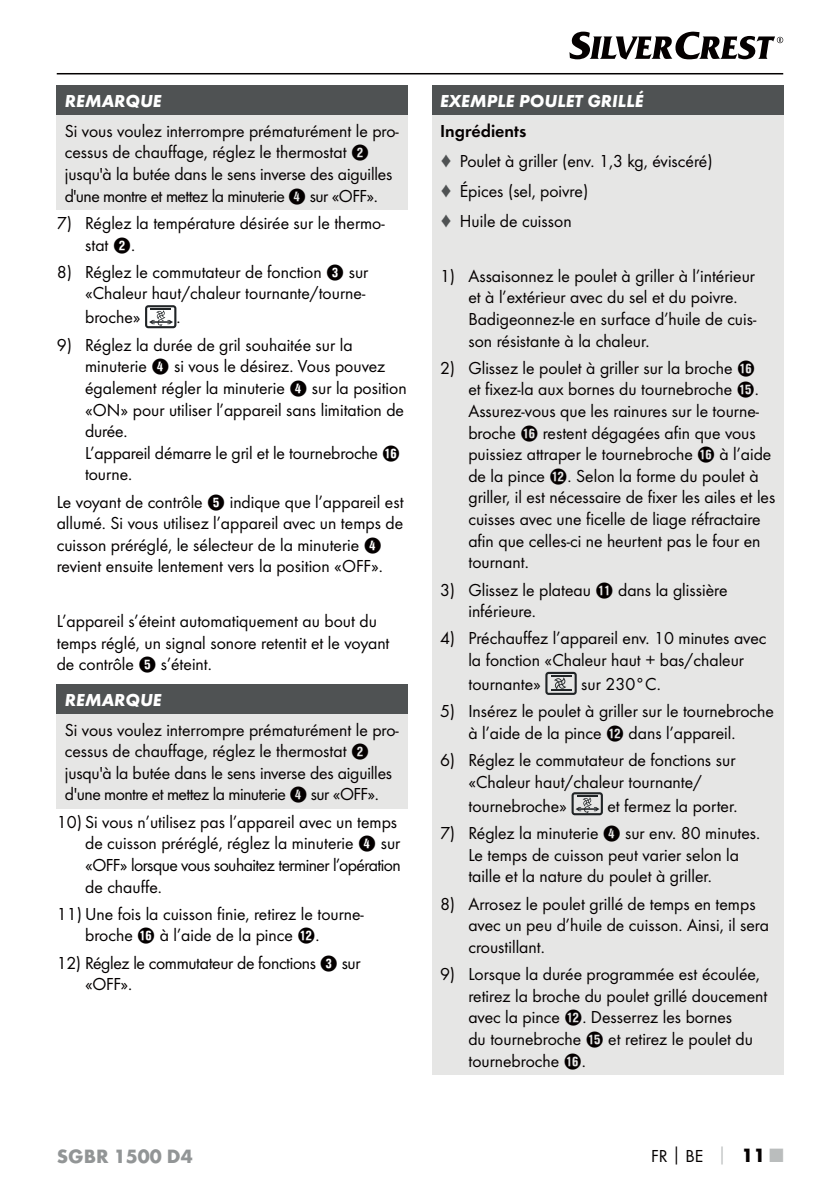
<style>
.page{position:relative;width:840px;height:1191px;background:#fff}
.page>*{position:absolute;margin:0;border:0;box-sizing:border-box;transform-origin:0 0}
.t1{font:700 20px "Futura";color:#929596}
.t2{font:18px/21.6px "Futura Boo";color:#040000}
.t3{font:18px/21.6px "Futura Boo";letter-spacing:-.02em;color:#040000}
.t4{font:italic 700 18px "Futura";color:#fff}
.t5{font:18px "Futura Dem";color:#040000}
.s1{font-family:"Hako PI Nummern"}
.s2{color:#4f5253}
.s3{font-family:"Futura";font-weight:700}
.s4{font-family:"Futura";font-weight:700;color:#babdbd}
.s5{font-family:"Futura";font-weight:700;font-size:20px}
.s6{font-family:"Futura";font-weight:700;font-size:20px;color:#babdbd}
</style>
<div class="page">
<hr style="left:57px;top:73px;width:725px;height:1px;background:#040000">
<svg style="left:569px;top:32px;width:213px;height:28px"></svg>
<div style="left:57px;top:85px;width:351px;height:30px;background:#4f5253"></div>
<div style="left:57px;top:115px;width:351px;height:95px;background:#e6e6e5"></div>
<svg style="left:145px;top:305px;width:31px;height:23px"></svg>
<div style="left:57px;top:684px;width:351px;height:30px;background:#4f5253"></div>
<div style="left:57px;top:714px;width:351px;height:94px;background:#e6e6e5"></div>
<div style="left:432px;top:85px;width:351px;height:30px;background:#4f5253"></div>
<div style="left:432px;top:115px;width:351px;height:959px;background:#e6e6e5"></div>
<svg style="left:545px;top:672px;width:31px;height:23px"></svg>
<svg style="left:571px;top:792px;width:31px;height:23px"></svg>
<p class="t4" style="left:65px;top:95px;width:98px">REMARQUE</p>
<p class="t2" style="left:65px;top:122px;width:335px">Si vous voulez interrompre prématurément le pro&shy;cessus de chauffage, réglez le thermostat <span class="s1">2 </span>jusqu'à la butée dans le sens inverse des aiguilles d'une montre et mettez la minuterie <span class="s1">4</span> sur «OFF».</p>
<p class="t2" style="left:85px;top:214px;width:301px;text-indent:-28px">7) Réglez la température désirée sur le thermo&shy;stat <span class="s1">2</span>.</p>
<p class="t2" style="left:57px;top:262px;width:313px;text-align:right">8) Réglez le commutateur de fonction <span class="s1">3</span> sur «Chaleur haut/chaleur tournante/tourne-</p>
<p class="t2" style="left:85px;top:308px;width:57px">broche»</p>
<p class="t2" style="left:176px;top:308px;width:6px">.</p>
<p class="t2" style="left:85px;top:335px;width:323px;text-indent:-28px">9) Réglez la durée de gril souhaitée sur la minuterie <span class="s1">4</span> si vous le désirez. Vous pouvez également régler la minuterie <span class="s1">4</span> sur la position «ON» pour utiliser l’appareil sans limitation de durée.<br>L’appareil démarre le gril et le tournebroche <span class="s1">Z </span>tourne.</p>
<p class="t2" style="left:57px;top:492px;width:348px">Le voyant de contrôle <span class="s1">5</span> indique que l’appareil est allumé. Si vous utilisez l’appareil avec un temps de cuisson préréglé, le sélecteur de la minuterie <span class="s1">4 </span>revient ensuite lentement vers la position «OFF».</p>
<p class="t2" style="left:57px;top:612px;width:334px">L’appareil s’éteint automatiquement au bout du temps réglé, un signal sonore retentit et le voyant de contrôle <span class="s1">5</span> s’éteint.</p>
<p class="t4" style="left:65px;top:694px;width:98px">REMARQUE</p>
<p class="t2" style="left:65px;top:720px;width:335px">Si vous voulez interrompre prématurément le pro&shy;cessus de chauffage, réglez le thermostat <span class="s1">2 </span>jusqu'à la butée dans le sens inverse des aiguilles d'une montre et mettez la minuterie <span class="s1">4</span> sur «OFF».</p>
<p class="t2" style="left:85px;top:812px;width:317px;text-indent:-28px">10) Si vous n’utilisez pas l’appareil avec un temps de cuisson préréglé, réglez la minuterie <span class="s1">4</span> sur «OFF» lorsque vous souhaitez terminer l’opération de chauffe.</p>
<p class="t2" style="left:85px;top:904px;width:280px;text-indent:-28px">11) Une fois la cuisson finie, retirez le tourne&shy;broche <span class="s1">Z</span> à l’aide de la pince <span class="s1">W</span>.</p>
<p class="t3" style="left:85px;top:953px;width:277px;text-indent:-28px">12) Réglez le commutateur de fonctions <span class="s1">3</span> sur «OFF».</p>
<p class="t4" style="left:440px;top:95px;width:205px">EXEMPLE POULET GRILLÉ</p>
<p class="t5" style="left:440px;top:123px;width:88px">Ingrédients</p>
<p class="t2" style="left:440px;top:147px;width:274px;line-height:30px"><span class="s2">♦</span> Poulet à griller (env. 1,3 kg, éviscéré) <span class="s2">♦</span> Épices (sel, poivre)<br><span class="s2">♦</span> Huile de cuisson</p>
<p class="t2" style="left:468px;top:266px;width:289px;text-indent:-28px">1) Assaisonnez le poulet à griller à l’intérieur et à l’extérieur avec du sel et du poivre.<br>Badigeonnez-le en surface d’huile de cuis&shy;son résistante à la chaleur.</p>
<p class="t2" style="left:468px;top:358px;width:308px;text-indent:-28px">2) Glissez le poulet à griller sur la broche <span class="s1">Z<br></span>et fixez-la aux bornes du tournebroche <span class="s1">T</span>.<br>Assurez-vous que les rainures sur le tourne&shy;broche <span class="s1">Z</span> restent dégagées afin que vous puissiez attraper le tournebroche <span class="s1">Z</span> à l’aide de la pince <span class="s1">W</span>. Selon la forme du poulet à griller, il est nécessaire de fixer les ailes et les cuisses avec une ficelle de liage réfractaire afin que celles-ci ne heurtent pas le four en tournant.</p>
<p class="t2" style="left:468px;top:580px;width:260px;text-indent:-28px">3) Glissez le plateau <span class="s1">Q</span> dans la glissière inférieure.</p>
<p class="t2" style="left:440px;top:629px;width:328px;text-align:center">4) Préchauffez l’appareil env. 10 minutes avec la fonction «Chaleur haut + bas/chaleur</p>
<p class="t2" style="left:468px;top:675px;width:74px">tournante»</p>
<p class="t2" style="left:581px;top:675px;width:81px">sur 230°C.</p>
<p class="t2" style="left:440px;top:702px;width:335px;text-align:center">5) Insérez le poulet à griller sur le tournebroche à l’aide de la pince <span class="s1">W</span> dans l’appareil.</p>
<p class="t2" style="left:440px;top:751px;width:297px;text-align:center">6) Réglez le commutateur de fonctions sur «Chaleur haut/chaleur tournante/</p>
<p class="t2" style="left:468px;top:796px;width:100px">tournebroche»</p>
<p class="t2" style="left:607px;top:796px;width:131px">et fermez la porter.</p>
<p class="t2" style="left:468px;top:824px;width:293px;text-indent:-28px">7) Réglez la minuterie <span class="s1">4</span> sur env. 80 minutes.<br>Le temps de cuisson peut varier selon la taille et la nature du poulet à griller.</p>
<p class="t2" style="left:468px;top:894px;width:302px;text-indent:-28px">8) Arrosez le poulet grillé de temps en temps avec un peu d’huile de cuisson. Ainsi, il sera croustillant.</p>
<p class="t2" style="left:468px;top:965px;width:300px;text-indent:-28px">9) Lorsque la durée programmée est écoulée, retirez la broche du poulet grillé doucement avec la pince <span class="s1">W</span>. Desserrez les bornes<br>du tournebroche <span class="s1">T</span> et retirez le poulet du tournebroche <span class="s1">Z</span>.</p>
<p class="t1" style="left:57px;top:1148px;width:137px">SGBR 1500 D4</p>
<p class="t2" style="left:650px;top:1146px;width:133px">FR<span class="s3">│</span>BE <span class="s4">│</span> <span class="s5">11</span> <span class="s6">■</span></p>
</div>
